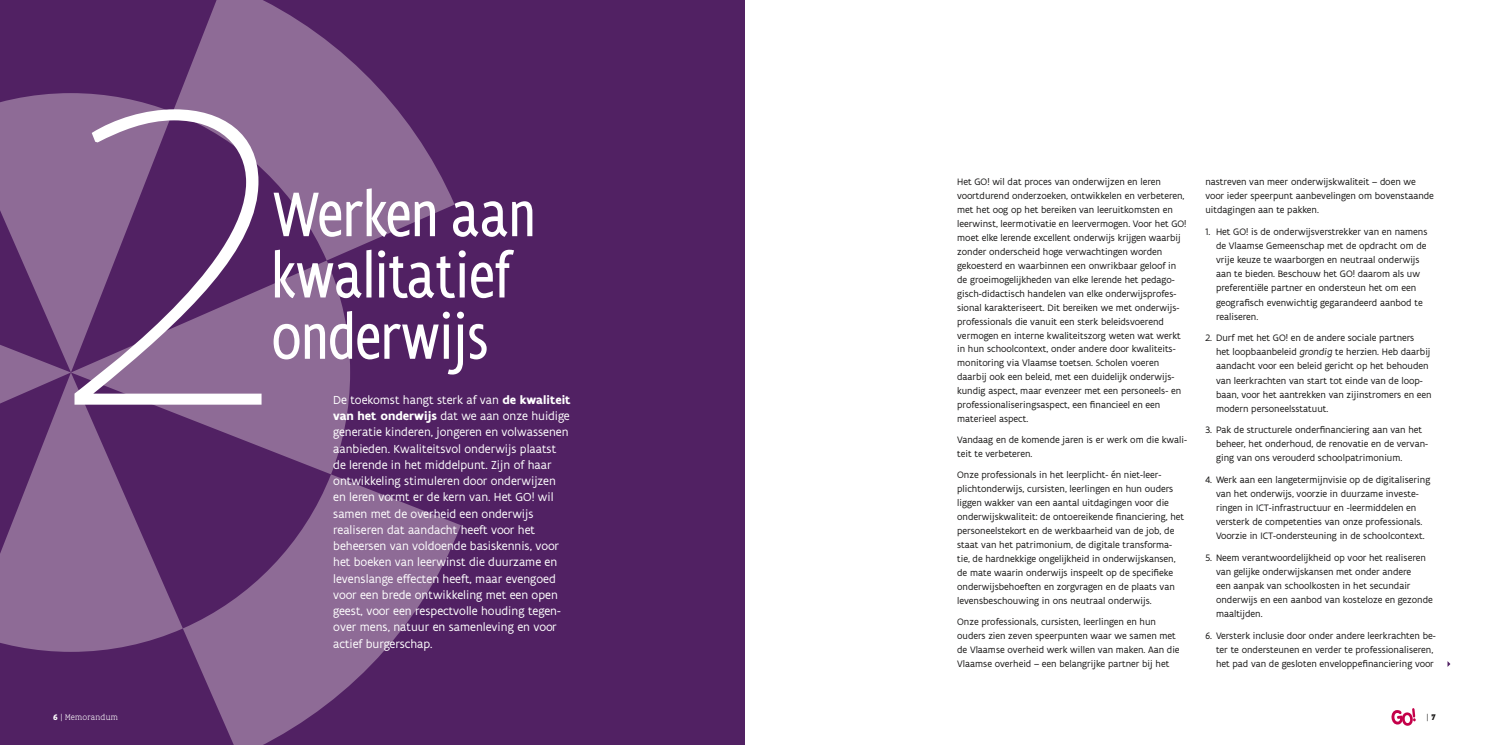
<style>
.page{position:relative;width:1489px;height:745px;background:#fff}
.page>*{position:absolute;margin:0;border:0;box-sizing:border-box;transform-origin:0 0}
.t1{font:100 451.5px "Flanders Art Sans";color:#fff}
.t2{font:condensed 67.5px/61.2px "Flanders Art Sans";color:#fff}
.t3{font:12.5px/16.2px "Flanders Art Sans";color:#fff}
.t4{font:10px/14px "Flanders Art Sans";color:#181716}
.t5{font:300 8.75px "Flanders Art Serif";letter-spacing:.025em;color:#fff}
.t6{font:300 8.75px "Flanders Art Serif";color:#181716}
.s1{font-weight:700}
.s2{font-style:italic}
</style>
<div class="page">
<svg style="left:1391px;top:708px;width:24px;height:17px"></svg>
<div style="left:0;top:0;width:744px;height:744px;background:#512163"></div>
<svg style="left:183px;top:474px;width:278px;height:270px;fill:#8c6995"></svg>
<svg style="left:173px;top:0;width:281px;height:260px;fill:#8e6b96"></svg>
<svg style="left:0;top:474px;width:183px;height:177px;fill:#8e6b96"></svg>
<svg style="left:0;top:372px;width:71px;height:112px"></svg>
<svg style="left:0;top:93px;width:173px;height:279px;fill:#8e6b96"></svg>
<svg style="left:71px;top:260px;width:279px;height:214px;fill:#8e6b96"></svg>
<svg style="left:1447px;top:661px;width:3px;height:5px"></svg>
<h1 class="t1" style="left:68px;top:6px;width:217px">2</h1>
<h2 class="t2" style="left:271px;top:183px;width:265px">Werken aan kwalitatief onderwijs</h2>
<p class="t3" style="left:333px;top:391px;width:239px">De toekomst hangt sterk af van <span class="s1">de kwaliteit van het onderwijs</span> dat we aan onze huidige generatie kinderen, jongeren en volwassenen aanbieden. Kwaliteitsvol onderwijs plaatst de lerende in het middelpunt. Zijn of haar ontwikkeling stimuleren door onderwijzen en leren vormt er de kern van. Het GO! wil samen met de overheid een onderwijs realiseren dat aandacht heeft voor het beheersen van voldoende basiskennis, voor het boeken van leerwinst die duurzame en levenslange effecten heeft, maar evengoed voor een brede ontwikkeling met een open geest, voor een respectvolle houding tegen&shy;over mens, natuur en samenleving en voor actief burgerschap.</p>
<p class="t5" style="left:53px;top:711px;width:66px"><span class="s1">6</span> | Memorandum</p>
<p class="t4" style="left:957px;top:174px;width:231px">Het GO! wil dat proces van onderwijzen en leren voortdurend onderzoeken, ontwikkelen en verbeteren, met het oog op het bereiken van leeruitkomsten en leerwinst, leermotivatie en leervermogen. Voor het GO! moet elke lerende excellent onderwijs krijgen waarbij zonder onderscheid hoge verwachtingen worden gekoesterd en waarbinnen een onwrikbaar geloof in de groeimogelijkheden van elke lerende het pedago&shy;gisch-didactisch handelen van elke onderwijsprofes&shy;sional karakteriseert. Dit bereiken we met onderwijs&shy;professionals die vanuit een sterk beleidsvoerend vermogen en interne kwaliteitszorg weten wat werkt in hun schoolcontext, onder andere door kwaliteits&shy;monitoring via Vlaamse toetsen. Scholen voeren daarbij ook een beleid, met een duidelijk onderwijs&shy;kundig aspect, maar evenzeer met een personeels- en professionaliseringsaspect, een financieel en een materieel aspect.</p>
<p class="t4" style="left:957px;top:432px;width:231px">Vandaag en de komende jaren is er werk om die kwali&shy;teit te verbeteren.</p>
<p class="t4" style="left:957px;top:467px;width:228px">Onze professionals in het leerplicht- én niet-leer&shy;plichtonderwijs, cursisten, leerlingen en hun ouders liggen wakker van een aantal uitdagingen voor die onderwijskwaliteit: de ontoereikende financiering, het personeelstekort en de werkbaarheid van de job, de staat van het patrimonium, de digitale transforma&shy;tie, de hardnekkige ongelijkheid in onderwijskansen, de mate waarin onderwijs inspeelt op de specifieke onderwijsbehoeften en zorgvragen en de plaats van levensbeschouwing in ons neutraal onderwijs.</p>
<p class="t4" style="left:957px;top:614px;width:224px">Onze professionals, cursisten, leerlingen en hun ouders zien zeven speerpunten waar we samen met de Vlaamse overheid werk willen van maken. Aan die Vlaamse overheid – een belangrijke partner bij het</p>
<p class="t4" style="left:1205px;top:174px;width:230px">nastreven van meer onderwijskwaliteit – doen we voor ieder speerpunt aanbevelingen om bovenstaande uitdagingen aan te pakken.</p>
<p class="t4" style="left:1215px;top:224px;width:213px;text-indent:-11px">1. Het GO! is de onderwijsverstrekker van en namens de Vlaamse Gemeenschap met de opdracht om de vrije keuze te waarborgen en neutraal onderwijs aan te bieden. Beschouw het GO! daarom als uw preferentiële partner en ondersteun het om een geografisch evenwichtig gegarandeerd aanbod te realiseren.</p>
<p class="t4" style="left:1215px;top:330px;width:217px;text-indent:-11px">2. Durf met het GO! en de andere sociale partners<br>het loopbaanbeleid <span class="s2">grondig</span> te herzien. Heb daarbij aandacht voor een beleid gericht op het behouden van leerkrachten van start tot einde van de loop&shy;baan, voor het aantrekken van zijinstromers en een modern personeelsstatuut.</p>
<p class="t4" style="left:1215px;top:422px;width:213px;text-indent:-11px">3. Pak de structurele onderfinanciering aan van het beheer, het onderhoud, de renovatie en de vervan&shy;ging van ons verouderd schoolpatrimonium.</p>
<p class="t4" style="left:1205px;top:472px;width:226px;text-align:center">4. Werk aan een langetermijnvisie op de digitalisering van het onderwijs, voorzie in duurzame investe&shy;ringen in ICT-infrastructuur en -leermiddelen en versterk de competenties van onze professionals.<br>Voorzie in ICT-ondersteuning in de schoolcontext.</p>
<p class="t4" style="left:1215px;top:550px;width:218px;text-indent:-11px">5. Neem verantwoordelijkheid op voor het realiseren van gelijke onderwijskansen met onder andere<br>een aanpak van schoolkosten in het secundair onderwijs en een aanbod van kosteloze en gezonde maaltijden.</p>
<p class="t4" style="left:1215px;top:627px;width:221px;text-indent:-11px">6. Versterk inclusie door onder andere leerkrachten be&shy;ter te ondersteunen en verder te professionaliseren, het pad van de gesloten enveloppefinanciering voor</p>
<p class="t6" style="left:1426px;top:711px;width:10px">| <span class="s1">7</span></p>
</div>
